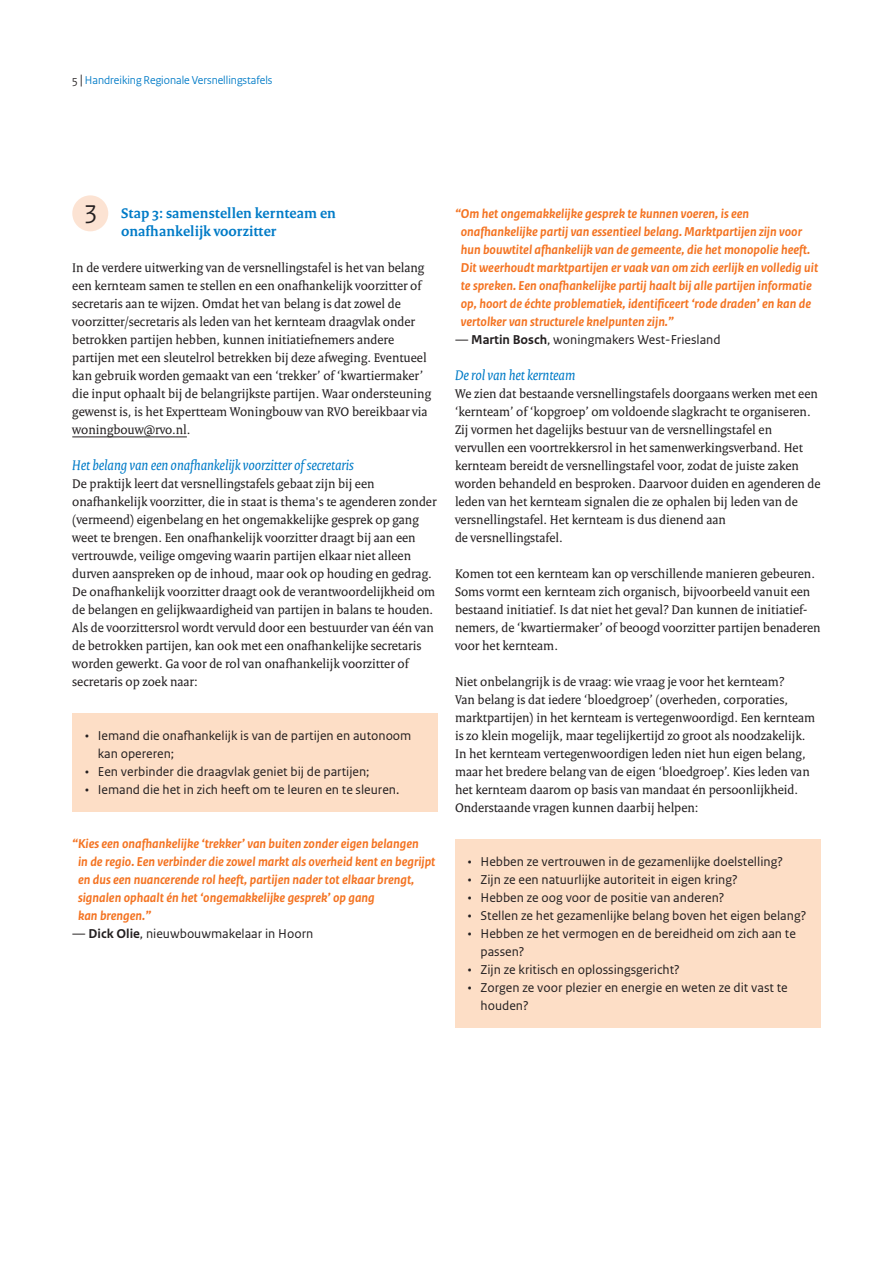
<style>
.page{position:relative;width:893px;height:1263px;background:#fff}
.page>*{position:absolute;margin:0;border:0;box-sizing:border-box;transform-origin:0 0}
.t1{font:27px "Rijksoverheid Sans Heading";color:#231f20}
.t2{font:italic 15px "Rijksoverheid Serif";color:#007bc7}
.t3{font:700 15px/18px "Rijksoverheid Serif";letter-spacing:.005em;color:#007bc7}
.t4{font:13.5px/18px "Rijksoverheid Serif";color:#231f20}
.t5{font:italic 700 13.5px/18px "Rijksoverheid Sans Text";color:#f47321}
.t6{font:13.5px/18px "Rijksoverheid Sans Text";color:#231f20}
.t7{font:12px "Rijksoverheid Sans Heading";color:#007bc7}
.s1{color:#231f20}
.s2{font-size:14.25px;color:#231f20}
.s3{font-weight:700}
</style>
<div class="page">
<hr style="left:72px;top:437px;width:115px;height:1px;background:#231f20">
<div style="left:72px;top:714px;width:366px;height:62px;background:#fddec6"></div>
<div style="left:72px;top:768px;width:366px;height:44px;background:#fddec6"></div>
<div style="left:455px;top:840px;width:366px;height:44px;background:#fddec6"></div>
<div style="left:455px;top:876px;width:366px;height:44px;background:#fddec6"></div>
<div style="left:455px;top:912px;width:366px;height:62px;background:#fddec6"></div>
<div style="left:455px;top:966px;width:366px;height:62px;background:#fddec6"></div>
<div style="left:72px;top:195px;width:36px;height:36px;background:#fce3d3;border-radius:50%"></div>
<p class="t7" style="left:72px;top:73px;width:202px"><span class="s1">5</span> <span class="s2">|</span> Handreiking Regionale Versnellingstafels</p>
<h1 class="t1" style="left:84px;top:198px;width:15px">3</h1>
<p class="t3" style="left:121px;top:204px;width:216px">Stap 3: samenstellen kernteam en onafhankelijk voorzitter</p>
<p class="t4" style="left:72px;top:258px;width:360px">In de verdere uitwerking van de versnellingstafel is het van belang een kernteam samen te stellen en een onafhankelijk voorzitter of secretaris aan te wijzen. Omdat het van belang is dat zowel de voorzitter/secretaris als leden van het kernteam draagvlak onder betrokken partijen hebben, kunnen initiatiefnemers andere partijen met een sleutelrol betrekken bij deze afweging. Eventueel kan gebruik worden gemaakt van een ‘trekker’ of ‘kwartiermaker’ die input ophaalt bij de belangrijkste partijen. Waar ondersteuning gewenst is, is het Expertteam Woningbouw van RVO bereikbaar via woningbouw@rvo.nl.</p>
<p class="t2" style="left:72px;top:456px;width:283px">Het belang van een onafhankelijk voorzitter of secretaris</p>
<p class="t4" style="left:72px;top:474px;width:366px">De praktijk leert dat versnellingstafels gebaat zijn bij een onafhankelijk voorzitter, die in staat is thema's te agenderen zonder (vermeend) eigenbelang en het ongemakkelijke gesprek op gang weet te brengen. Een onafhankelijk voorzitter draagt bij aan een vertrouwde, veilige omgeving waarin partijen elkaar niet alleen durven aanspreken op de inhoud, maar ook op houding en gedrag.<br>De onafhankelijk voorzitter draagt ook de verantwoordelijkheid om de belangen en gelijkwaardigheid van partijen in balans te houden.<br>Als de voorzittersrol wordt vervuld door een bestuurder van één van de betrokken partijen, kan ook met een onafhankelijke secretaris worden gewerkt. Ga voor de rol van onafhankelijk voorzitter of secretaris op zoek naar:</p>
<p class="t6" style="left:98px;top:727px;width:315px;text-indent:-13px">• Iemand die onafhankelijk is van de partijen en autonoom kan opereren;</p>
<p class="t6" style="left:85px;top:763px;width:286px">• Een verbinder die draagvlak geniet bij de partijen;</p>
<p class="t6" style="left:85px;top:781px;width:316px">• Iemand die het in zich heeft om te leuren en te sleuren.</p>
<p class="t5" style="left:78px;top:835px;width:359px;text-indent:-6px">“Kies een onafhankelijke ‘trekker’ van buiten zonder eigen belangen<br>in de regio. Een verbinder die zowel markt als overheid kent en begrijpt en dus een nuancerende rol heeft, partijen nader tot elkaar brengt, signalen ophaalt én het ‘ongemakkelijke gesprek’ op gang<br>kan brengen.”</p>
<p class="t6" style="left:72px;top:925px;width:243px">— <span class="s3">Dick Olie</span>, nieuwbouwmakelaar in Hoorn</p>
<p class="t5" style="left:461px;top:205px;width:359px;text-indent:-6px">“Om het ongemakkelijke gesprek te kunnen voeren, is een onafhankelijke partij van essentieel belang. Marktpartijen zijn voor hun bouwtitel afhankelijk van de gemeente, die het monopolie heeft.<br>Dit weerhoudt marktpartijen er vaak van om zich eerlijk en volledig uit te spreken. Een onafhankelijke partij haalt bij alle partijen informatie op, hoort de échte problematiek, identificeert ‘rode draden’ en kan de vertolker van structurele knelpunten zijn.”</p>
<p class="t6" style="left:455px;top:331px;width:267px">— <span class="s3">Martin Bosch</span>, woningmakers West-Friesland</p>
<p class="t2" style="left:455px;top:366px;width:122px">De rol van het kernteam</p>
<p class="t4" style="left:455px;top:384px;width:367px">We zien dat bestaande versnellingstafels doorgaans werken met een ‘kernteam’ of ‘kopgroep’ om voldoende slagkracht te organiseren.<br>Zij vormen het dagelijks bestuur van de versnellingstafel en vervullen een voortrekkersrol in het samenwerkingsverband. Het kernteam bereidt de versnellingstafel voor, zodat de juiste zaken worden behandeld en besproken. Daarvoor duiden en agenderen de leden van het kernteam signalen die ze ophalen bij leden van de versnellingstafel. Het kernteam is dus dienend aan<br>de versnellingstafel.</p>
<p class="t4" style="left:455px;top:564px;width:367px">Komen tot een kernteam kan op verschillende manieren gebeuren.<br>Soms vormt een kernteam zich organisch, bijvoorbeeld vanuit een bestaand initiatief. Is dat niet het geval? Dan kunnen de initiatief&shy;nemers, de ‘kwartiermaker’ of beoogd voorzitter partijen benaderen voor het kernteam.</p>
<p class="t4" style="left:455px;top:672px;width:362px">Niet onbelangrijk is de vraag: wie vraag je voor het kernteam?<br>Van belang is dat iedere ‘bloedgroep’ (overheden, corporaties, marktpartijen) in het kernteam is vertegenwoordigd. Een kernteam is zo klein mogelijk, maar tegelijkertijd zo groot als noodzakelijk.<br>In het kernteam vertegenwoordigen leden niet hun eigen belang, maar het bredere belang van de eigen ‘bloedgroep’. Kies leden van het kernteam daarom op basis van mandaat én persoonlijkheid.<br>Onderstaande vragen kunnen daarbij helpen:</p>
<p class="t6" style="left:468px;top:853px;width:317px">• Hebben ze vertrouwen in de gezamenlijke doelstelling?</p>
<p class="t6" style="left:468px;top:871px;width:272px">• Zijn ze een natuurlijke autoriteit in eigen kring?</p>
<p class="t6" style="left:468px;top:889px;width:258px">• Hebben ze oog voor de positie van anderen?</p>
<p class="t6" style="left:468px;top:907px;width:340px">• Stellen ze het gezamenlijke belang boven het eigen belang?</p>
<p class="t6" style="left:480px;top:925px;width:317px;text-indent:-13px">• Hebben ze het vermogen en de bereidheid om zich aan te passen?</p>
<p class="t6" style="left:468px;top:961px;width:214px">• Zijn ze kritisch en oplossingsgericht?</p>
<p class="t6" style="left:480px;top:979px;width:309px;text-indent:-13px">• Zorgen ze voor plezier en energie en weten ze dit vast te houden?</p>
</div>
